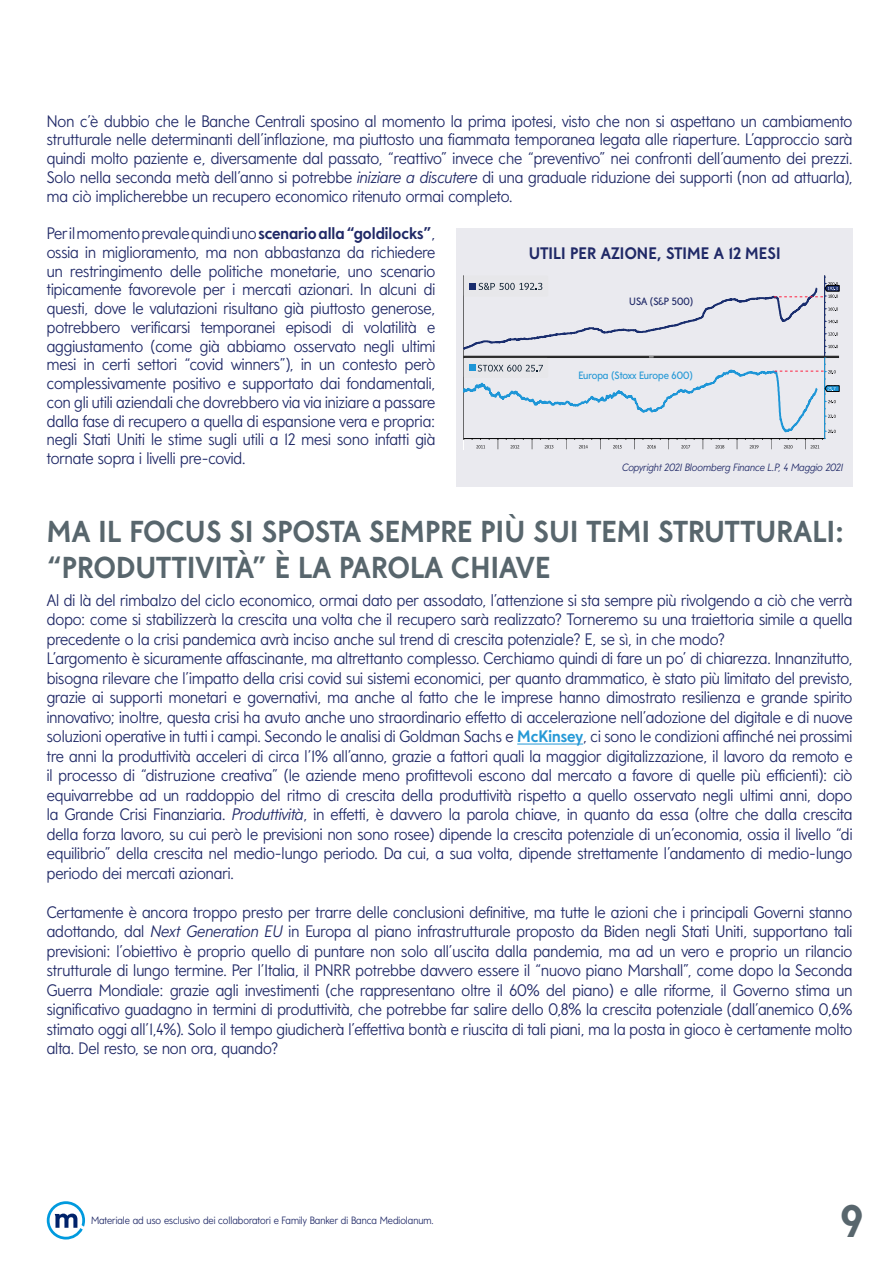
<style>
.page{position:relative;width:893px;height:1263px;background:#fff}
.page>*{position:absolute;margin:0;border:0;box-sizing:border-box;transform-origin:0 0}
.t1{font:700 45px "Mediolanum Sans";color:#58666d}
.t2{font:700 30px/36px "Mediolanum Sans";letter-spacing:.01em;color:#58666d}
.t3{font:300 16.5px/19.5px "Mediolanum Sans";color:#202967;text-align:justify}
.t4{font:700 16.5px "Mediolanum Sans";letter-spacing:.01em;color:#202967}
.t5{font:300 10.5px "Mediolanum Sans";color:#202967}
.t6{font:italic 300 10.5px "Mediolanum Sans";color:#202967}
.t7{font:10.5px "Mediolanum Sans";color:#2699d6}
.t8{font:10.5px "Mediolanum Sans";color:#202967}
.s1{font-style:italic}
.s2{font-weight:700}
.s3{font-weight:700;color:#2699d6}
</style>
<div class="page">
<svg style="left:47px;top:1201px;width:38px;height:38px"></svg>
<hr style="left:517px;top:743px;width:66px;height:1px;background:#2699d6">
<div style="left:457px;top:229px;width:396px;height:258px;background:#eaeaef"></div>
<div style="left:464px;top:275px;width:84px;height:22px;border:1px solid #000;border-radius:2px"></div>
<hr style="left:824px;top:275px;width:1px;height:81px;background:#192d6e">
<svg style="left:464px;top:277px;width:375px;height:172px"></svg>
<p class="t3" style="left:47px;top:112px;width:807px;line-height:18.8px">Non c’è dubbio che le Banche Centrali sposino al momento la prima ipotesi, visto che non si aspettano un cambiamento strutturale nelle determinanti dell’inflazione, ma piuttosto una fiammata temporanea legata alle riaperture. L’approccio sarà quindi molto paziente e, diversamente dal passato, “reattivo” invece che “preventivo” nei confronti dell’aumento dei prezzi.<br>Solo nella seconda metà dell’anno si potrebbe <span class="s1">iniziare a discutere</span> di una graduale riduzione dei supporti (non ad attuarla), ma ciò implicherebbe un recupero economico ritenuto ormai completo.</p>
<p class="t3" style="left:47px;top:224px;width:390px;line-height:18.8px">Per il momento prevale quindi uno <span class="s2">scenario alla “goldilocks”</span>, ossia in miglioramento, ma non abbastanza da richiedere un restringimento delle politiche monetarie, uno scenario tipicamente favorevole per i mercati azionari. In alcuni di questi, dove le valutazioni risultano già piuttosto generose, potrebbero verificarsi temporanei episodi di volatilità e aggiustamento (come già abbiamo osservato negli ultimi mesi in certi settori “covid winners”), in un contesto però complessivamente positivo e supportato dai fondamentali, con gli utili aziendali che dovrebbero via via iniziare a passare dalla fase di recupero a quella di espansione vera e propria: negli Stati Uniti le stime sugli utili a 12 mesi sono infatti già tornate sopra i livelli pre-covid.</p>
<p class="t4" style="left:529px;top:243px;width:253px">UTILI PER AZIONE, STIME A 12 MESI</p>
<p class="t8" style="left:629px;top:296px;width:65px">USA (S&amp;P 500)</p>
<p class="t7" style="left:578px;top:370px;width:116px">Europa (Stoxx Europe 600)</p>
<p class="t6" style="left:622px;top:461px;width:222px">Copyright 2021 Bloomberg Finance L.P, 4 Maggio 2021</p>
<h2 class="t2" style="left:47px;top:514px;width:799px">MA IL FOCUS SI SPOSTA SEMPRE PIÙ SUI TEMI STRUTTURALI: “PRODUTTIVITÀ” È LA PAROLA CHIAVE</h2>
<p class="t3" style="left:47px;top:590px;width:807px;text-align:left">Al di là del rimbalzo del ciclo economico, ormai dato per assodato, l’attenzione si sta sempre più rivolgendo a ciò che verrà dopo: come si stabilizzerà la crescita una volta che il recupero sarà realizzato? Torneremo su una traiettoria simile a quella precedente o la crisi pandemica avrà inciso anche sul trend di crescita potenziale? E, se sì, in che modo?<br>L’argomento è sicuramente affascinante, ma altrettanto complesso. Cerchiamo quindi di fare un po’ di chiarezza. Innanzitutto, bisogna rilevare che l’impatto della crisi covid sui sistemi economici, per quanto drammatico, è stato più limitato del previsto, grazie ai supporti monetari e governativi, ma anche al fatto che le imprese hanno dimostrato resilienza e grande spirito innovativo; inoltre, questa crisi ha avuto anche uno straordinario effetto di accelerazione nell’adozione del digitale e di nuove soluzioni operative in tutti i campi. Secondo le analisi di Goldman Sachs e <span class="s3">McKinsey</span>, ci sono le condizioni affinché nei prossimi tre anni la produttività acceleri di circa l’1% all’anno, grazie a fattori quali la maggior digitalizzazione, il lavoro da remoto e il processo di “distruzione creativa” (le aziende meno profittevoli escono dal mercato a favore di quelle più efficienti): ciò equivarrebbe ad un raddoppio del ritmo di crescita della produttività rispetto a quello osservato negli ultimi anni, dopo la Grande Crisi Finanziaria. <span class="s1">Produttività</span>, in effetti, è davvero la parola chiave, in quanto da essa (oltre che dalla crescita della forza lavoro, su cui però le previsioni non sono rosee) dipende la crescita potenziale di un’economia, ossia il livello “di equilibrio” della crescita nel medio-lungo periodo. Da cui, a sua volta, dipende strettamente l’andamento di medio-lungo periodo dei mercati azionari.</p>
<p class="t3" style="left:47px;top:902px;width:807px">Certamente è ancora troppo presto per trarre delle conclusioni definitive, ma tutte le azioni che i principali Governi stanno adottando, dal <span class="s1">Next Generation EU</span> in Europa al piano infrastrutturale proposto da Biden negli Stati Uniti, supportano tali previsioni: l’obiettivo è proprio quello di puntare non solo all’uscita dalla pandemia, ma ad un vero e proprio un rilancio strutturale di lungo termine. Per l’Italia, il PNRR potrebbe davvero essere il “nuovo piano Marshall”, come dopo la Seconda Guerra Mondiale: grazie agli investimenti (che rappresentano oltre il 60% del piano) e alle riforme, il Governo stima un significativo guadagno in termini di produttività, che potrebbe far salire dello 0,8% la crescita potenziale (dall’anemico 0,6% stimato oggi all’1,4%). Solo il tempo giudicherà l’effettiva bontà e riuscita di tali piani, ma la posta in gioco è certamente molto alta. Del resto, se non ora, quando?</p>
<p class="t5" style="left:91px;top:1215px;width:344px">Materiale ad uso esclusivo dei collaboratori e Family Banker di Banca Mediolanum.</p>
<h1 class="t1" style="left:840px;top:1194px;width:24px">9</h1>
</div>
